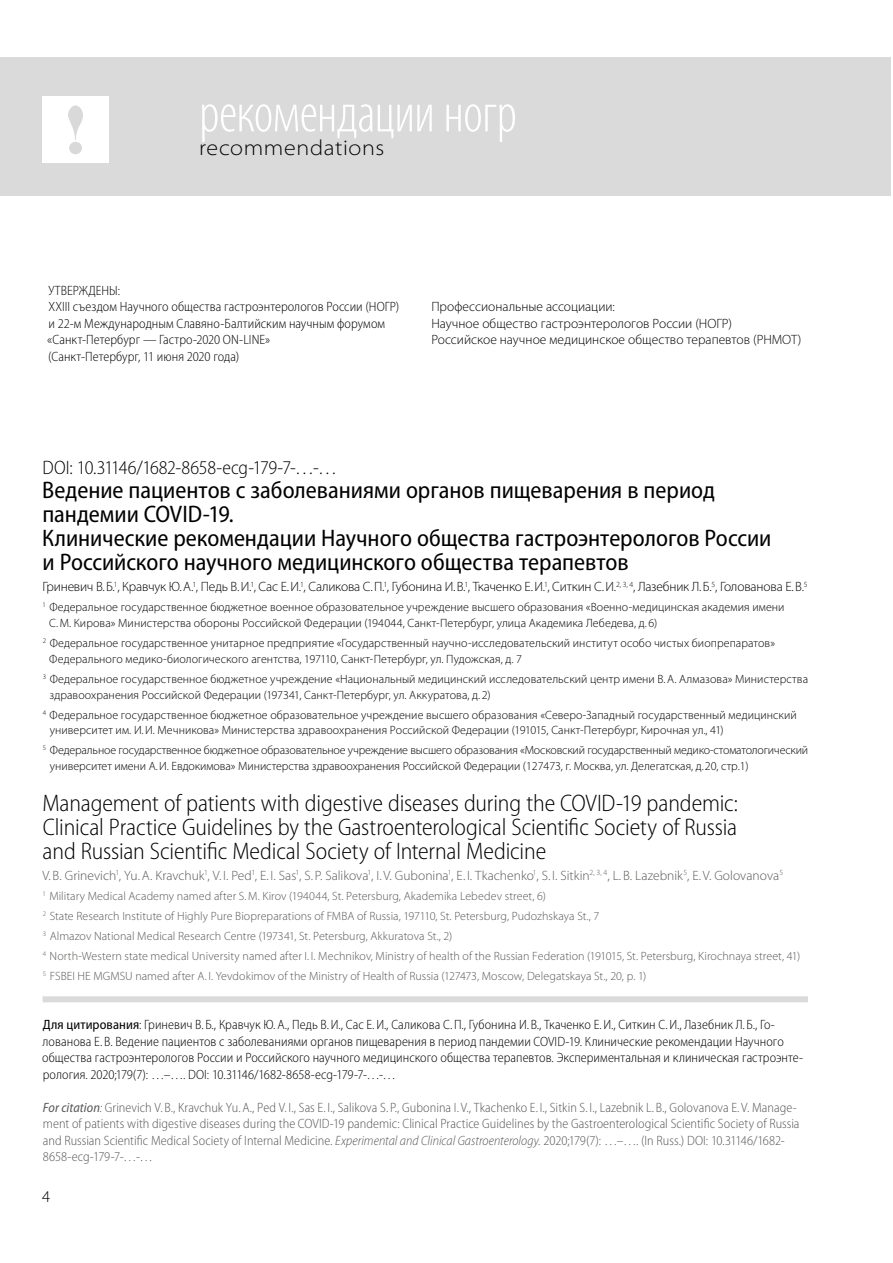
<style>
.page{position:relative;width:893px;height:1263px;background:#fff}
.page>*{position:absolute;margin:0;border:0;box-sizing:border-box;transform-origin:0 0}
.t1{font:300 condensed 55.5px "Myriad Pro";letter-spacing:-.015em;color:#fff}
.t2{font:300 semi-condensed 24px/24px "Myriad Pro";letter-spacing:-.005em;color:#000;text-align:justify}
.t3{font:semi-condensed 24px/24px "Myriad Pro";color:#000}
.t4{font:300 semi-expanded 21.75px "Myriad Pro";letter-spacing:.03em;color:#000}
.t5{font:300 semi-condensed 19.5px "Myriad Pro";letter-spacing:-.02em;color:#000}
.t6{font:300 16.5px "Myriad Pro";color:#000}
.t7{font:300 semi-condensed 13.5px/16.5px "Myriad Pro";letter-spacing:.005em;color:#000}
.t8{font:300 semi-condensed 13.5px/16.5px "Myriad Pro";color:#575756}
.t9{font:300 13.5px/16.5px "Myriad Pro";letter-spacing:-.005em;color:#000}
.t10{font:300 13.5px "Myriad Pro";color:#575756}
.t11{font:300 12px/15.8px "Myriad Pro";color:#000}
.t12{font:300 12px/20px "Myriad Pro";letter-spacing:.005em;color:#575756}
.s1{font-weight:400}
.s2{font-weight:400;font-style:italic}
.s3{font-style:italic}
</style>
<div class="page">
<div style="left:0;top:57px;width:891px;height:139px;background:#dadada"></div>
<div style="left:43px;top:97px;width:66px;height:66px;background:#fff"></div>
<svg style="left:68px;top:105px;width:15px;height:49px"></svg>
<div style="left:43px;top:996px;width:765px;height:6px;background:#dadada"></div>
<h1 class="t1" style="left:199px;top:80px;width:319px">рекомендации ногр</h1>
<h3 class="t4" style="left:199px;top:136px;width:187px">recommendations</h3>
<p class="t7" style="left:47px;top:282px;width:354px">УТВЕРЖДЕНЫ:<br>XXIII съездом Научного общества гастроэнтерологов России (НОГР) и 22-м Международным Славяно-Балтийским научным форумом «Санкт-Петербург — Гастро‑2020 ON-LINE»<br>(Санкт-Петербург, 11 июня 2020 года)</p>
<p class="t9" style="left:431px;top:298px;width:372px">Профессиональные ассоциации:<br>Научное общество гастроэнтерологов России (НОГР)<br>Российское научное медицинское общество терапевтов (РНМОТ)</p>
<h3 class="t5" style="left:43px;top:457px;width:296px">DOI: 10.31146/1682-8658-ecg-179-7-…-…</h3>
<h2 class="t3" style="left:42px;top:479px;width:731px">Ведение пациентов с заболеваниями органов пищеварения в период пандемии COVID-19.<br>Клинические рекомендации Научного общества гастроэнтерологов России и Российского научного медицинского общества терапевтов</h2>
<p class="t9" style="left:43px;top:578px;width:767px">Гриневич В.Б.<sup>1</sup>, Кравчук Ю.А.<sup>1</sup>, Педь В.И.<sup>1</sup>, Сас Е.И.<sup>1</sup>, Саликова С.П.<sup>1</sup>, Губонина И.В.<sup>1</sup>, Ткаченко Е.И.<sup>1</sup>, Ситкин С.И.<sup>2,</sup> <sup>3,</sup> <sup>4</sup>, Лазебник Л.Б.<sup>5</sup>, Голованова Е.В.<sup>5</sup></p>
<p class="t11" style="left:49px;top:599px;width:737px;text-indent:-7px"><sup>1</sup> Федеральное государственное бюджетное военное образовательное учреждение высшего образования «Военно-медицинская академия имени<br>С.М. Кирова» Министерства обороны Российской Федерации (194044, Санкт-Петербург, улица Академика Лебедева, д.6)</p>
<p class="t11" style="left:49px;top:635px;width:727px;text-indent:-7px"><sup>2</sup> Федеральное государственное унитарное предприятие «Государственный научно-исследовательский институт особо чистых биопрепаратов»<br>Федерального медико-биологического агентства, 197110, Санкт-Петербург, ул. Пудожская, д. 7</p>
<p class="t11" style="left:49px;top:671px;width:760px;text-indent:-7px"><sup>3</sup> Федеральное государственное бюджетное учреждение «Национальный медицинский исследовательский центр имени В.А. Алмазова» Министерства здравоохранения Российской Федерации (197341, Санкт-Петербург, ул. Аккуратова, д. 2)</p>
<p class="t11" style="left:50px;top:706px;width:748px;text-indent:-7px"><sup>4</sup> Федеральное государственное бюджетное образовательное учреждение высшего образования «Северо-Западный государственный медицинский университет им. И.И. Мечникова» Министерства здравоохранения Российской Федерации (191015, Санкт-Петербург, Кирочная ул., 41)</p>
<p class="t11" style="left:50px;top:742px;width:760px;text-indent:-7px"><sup>5</sup> Федеральное государственное бюджетное образовательное учреждение высшего образования «Московский государственный медико-стоматологический университет имени А.И. Евдокимова» Министерства здравоохранения Российской Федерации (127473, г. Москва, ул. Делегатская, д.20, стр.1)</p>
<h2 class="t2" style="left:43px;top:791px;width:697px">Management of patients with digestive diseases during the COVID-19 pandemic:<br>Clinical Practice Guidelines by the Gastroenterological Scientific Society of Russia and Russian Scientific Medical Society of Internal Medicine</h2>
<p class="t10" style="left:42px;top:867px;width:742px">V. B. Grinevich<sup>1</sup>, Yu.A. Kravchuk<sup>1</sup>, V. I. Ped<sup>1</sup>, E. I. Sas<sup>1</sup>, S.P. Salikova<sup>1</sup>, I.V. Gubonina<sup>1</sup>, E. I. Tkachenko<sup>1</sup>, S. I. Sitkin<sup>2,</sup> <sup>3,</sup> <sup>4</sup>, L.B. Lazebnik<sup>5</sup>, E.V. Golovanova<sup>5</sup></p>
<p class="t12" style="left:42px;top:886px;width:759px"><sup>1</sup> Military Medical Academy named after S.M. Kirov (194044, St. Petersburg, Akademika Lebedev street, 6)<br><sup>2</sup> State Research Institute of Highly Pure Biopreparations of FMBA of Russia, 197110, St. Petersburg, Pudozhskaya St., 7<br><sup>3</sup> Almazov National Medical Research Centre (197341, St. Petersburg, Akkuratova St., 2)<br><sup>4</sup> North-Western state medical University named after I. I. Mechnikov, Ministry of health of the Russian Federation (191015, St. Petersburg, Kirochnaya street, 41)<br><sup>5</sup> FSBEI HE MGMSU named after A. I. Yevdokimov of the Ministry of Health of Russia (127473, Moscow, Delegatskaya St., 20, p. 1)</p>
<p class="t7" style="left:42px;top:1016px;width:763px"><span class="s1">Для цитирования</span>: Гриневич В. Б., Кравчук Ю.А., Педь В.И., Сас Е.И., Саликова С.П., Губонина И. В., Ткаченко Е.И., Ситкин С.И., Лазебник Л. Б., Го&shy;лованова Е. В. Ведение пациентов с заболеваниями органов пищеварения в период пандемии COVID-19. Клинические рекомендации Научного общества гастроэнтерологов России и Российского научного медицинского общества терапевтов. Экспериментальная и клиническая гастроэнте&shy;рология. 2020;179(7): …–…. DOI: 10.31146/1682-8658-ecg-179-7-…-…</p>
<p class="t8" style="left:43px;top:1099px;width:758px"><span class="s2">For citation</span><span class="s3">:</span> Grinevich V. B., Kravchuk Yu.A., Ped V. I., Sas E. I., Salikova S. P., Gubonina I. V., Tkachenko E. I., Sitkin S. I., Lazebnik L. B., Golovanova E. V. Manage&shy;ment of patients with digestive diseases during the COVID-19 pandemic: Clinical Practice Guidelines by the Gastroenterological Scientific Society of Russia and Russian Scientific Medical Society of Internal Medicine. <span class="s3">Experimental and Clinical Gastroenterology.</span> 2020;179(7): …–…. (In Russ.) DOI: 10.31146/1682- 8658-ecg-179-7-…-…</p>
<h3 class="t6" style="left:42px;top:1187px;width:10px">4</h3>
</div>
